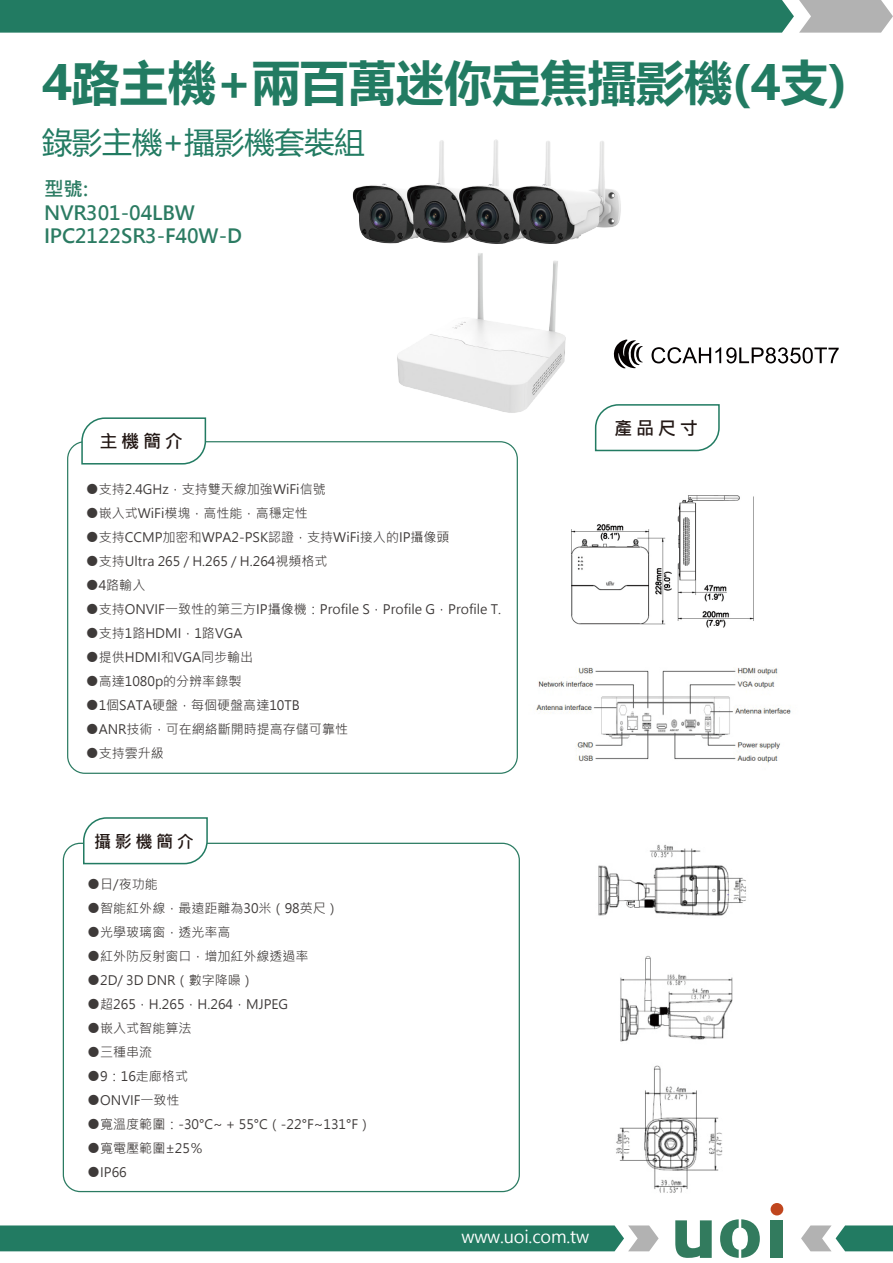
<style>
.page{position:relative;width:893px;height:1263px;background:#fff}
.page>*{position:absolute;margin:0;border:0;box-sizing:border-box;transform-origin:0 0}
.t1{font:700 48px "Microsoft Ya Hei";color:#227b62}
.t2{font:30px "Microsoft Ya Hei";color:#227b62}
.t3{font:700 19.5px/23.4px "Microsoft Jheng Hei";letter-spacing:-.005em;color:#2b7b62}
.t4{font:700 18.15px "Microsoft Jheng Hei";letter-spacing:.2em;color:#231815}
.t5{font:700 17.25px "Microsoft Jheng Hei";letter-spacing:.2em;color:#231815}
.t6{font:16.8px "Microsoft Jheng Hei";letter-spacing:-.01em;color:#fff}
.t7{font:13.05px "Microsoft Jheng Hei";color:#3e3a39}
</style>
<div class="page">
<img style="left:571px;top:495px;width:183px;height:133px">
<img style="left:536px;top:667px;width:255px;height:97px">
<svg style="left:594px;top:404px;width:126px;height:48px"></svg>
<svg style="left:81px;top:417px;width:126px;height:48px"></svg>
<svg style="left:82px;top:817px;width:127px;height:48px"></svg>
<img style="left:616px;top:1065px;width:107px;height:128px">
<img style="left:620px;top:956px;width:113px;height:86px">
<img style="left:598px;top:844px;width:148px;height:72px">
<img style="left:352px;top:139px;width:272px;height:282px">
<svg style="left:613px;top:338px;width:30px;height:30px"></svg>
<svg style="left:652px;top:347px;width:187px;height:16px"></svg>
<svg style="left:0;top:0;width:893px;height:33px;background:#37846e"></svg>
<svg style="left:0;top:1225px;width:659px;height:26px;background:#30826b"></svg>
<svg style="left:801px;top:1225px;width:92px;height:26px"></svg>
<svg style="left:675px;top:1220px;width:37px;height:38px"></svg>
<div style="left:771px;top:1220px;width:12px;height:38px;background:#327b5e"></div>
<div style="left:771px;top:1203px;width:12px;height:12px;background:#c0461e;border-radius:50%"></div>
<svg style="left:720px;top:1219px;width:40px;height:39px"></svg>
<h1 class="t1" style="left:42px;top:49px;width:807px">4路主機+兩百萬迷你定焦攝影機(4支)</h1>
<h2 class="t2" style="left:42px;top:121px;width:324px">錄影主機+攝影機套裝組</h2>
<h3 class="t3" style="left:44px;top:178px;width:200px">型號:<br>NVR301-04LBW<br>IPC2122SR3-F40W-D</h3>
<h3 class="t4" style="left:99px;top:430px;width:85px">主機簡介</h3>
<p class="t7" style="left:86px;top:481px;width:241px">●支持2.4GHz，支持雙天線加強WiFi信號</p>
<p class="t7" style="left:86px;top:505px;width:224px">●嵌入式WiFi模塊，高性能，高穩定性</p>
<p class="t7" style="left:86px;top:529px;width:365px">●支持CCMP加密和WPA2-PSK認證，支持WiFi接入的IP攝像頭</p>
<p class="t7" style="left:86px;top:553px;width:243px">●支持Ultra 265 / H.265 / H.264視頻格式</p>
<p class="t7" style="left:86px;top:577px;width:61px">●4路輸入</p>
<p class="t7" style="left:86px;top:601px;width:417px">●支持ONVIF一致性的第三方IP攝像機：Profile S，Profile G，Profile T.</p>
<p class="t7" style="left:86px;top:625px;width:158px">●支持1路HDMI，1路VGA</p>
<p class="t7" style="left:86px;top:649px;width:169px">●提供HDMI和VGA同步輸出</p>
<p class="t7" style="left:86px;top:673px;width:157px">●高達1080p的分辨率錄製</p>
<p class="t7" style="left:86px;top:697px;width:216px">●1個SATA硬盤，每個硬盤高達10TB</p>
<p class="t7" style="left:86px;top:721px;width:264px">●ANR技術，可在網絡斷開時提高存儲可靠性</p>
<p class="t7" style="left:86px;top:745px;width:80px">●支持雲升級</p>
<h3 class="t4" style="left:614px;top:417px;width:85px">產品尺寸</h3>
<h3 class="t5" style="left:94px;top:831px;width:101px">攝影機簡介</h3>
<p class="t7" style="left:87px;top:876px;width:72px">●日/夜功能</p>
<p class="t7" style="left:87px;top:900px;width:253px">●智能紅外線，最遠距離為30米（98英尺）</p>
<p class="t7" style="left:87px;top:924px;width:145px">●光學玻璃窗，透光率高</p>
<p class="t7" style="left:87px;top:948px;width:223px">●紅外防反射窗口，增加紅外線透過率</p>
<p class="t7" style="left:87px;top:972px;width:168px">●2D/ 3D DNR（數字降噪）</p>
<p class="t7" style="left:87px;top:996px;width:203px">●超265，H.265，H.264，MJPEG</p>
<p class="t7" style="left:87px;top:1020px;width:106px">●嵌入式智能算法</p>
<p class="t7" style="left:87px;top:1044px;width:67px">●三種串流</p>
<p class="t7" style="left:87px;top:1068px;width:102px">●9：16走廊格式</p>
<p class="t7" style="left:87px;top:1092px;width:94px">●ONVIF一致性</p>
<p class="t7" style="left:87px;top:1116px;width:286px">●寬溫度範圍：-30°C~ + 55°C（-22°F~131°F）</p>
<p class="t7" style="left:87px;top:1140px;width:117px">●寬電壓範圍±25％</p>
<p class="t7" style="left:87px;top:1164px;width:41px">●IP66</p>
<p class="t6" style="left:461px;top:1226px;width:129px">www.uoi.com.tw</p>
</div>
